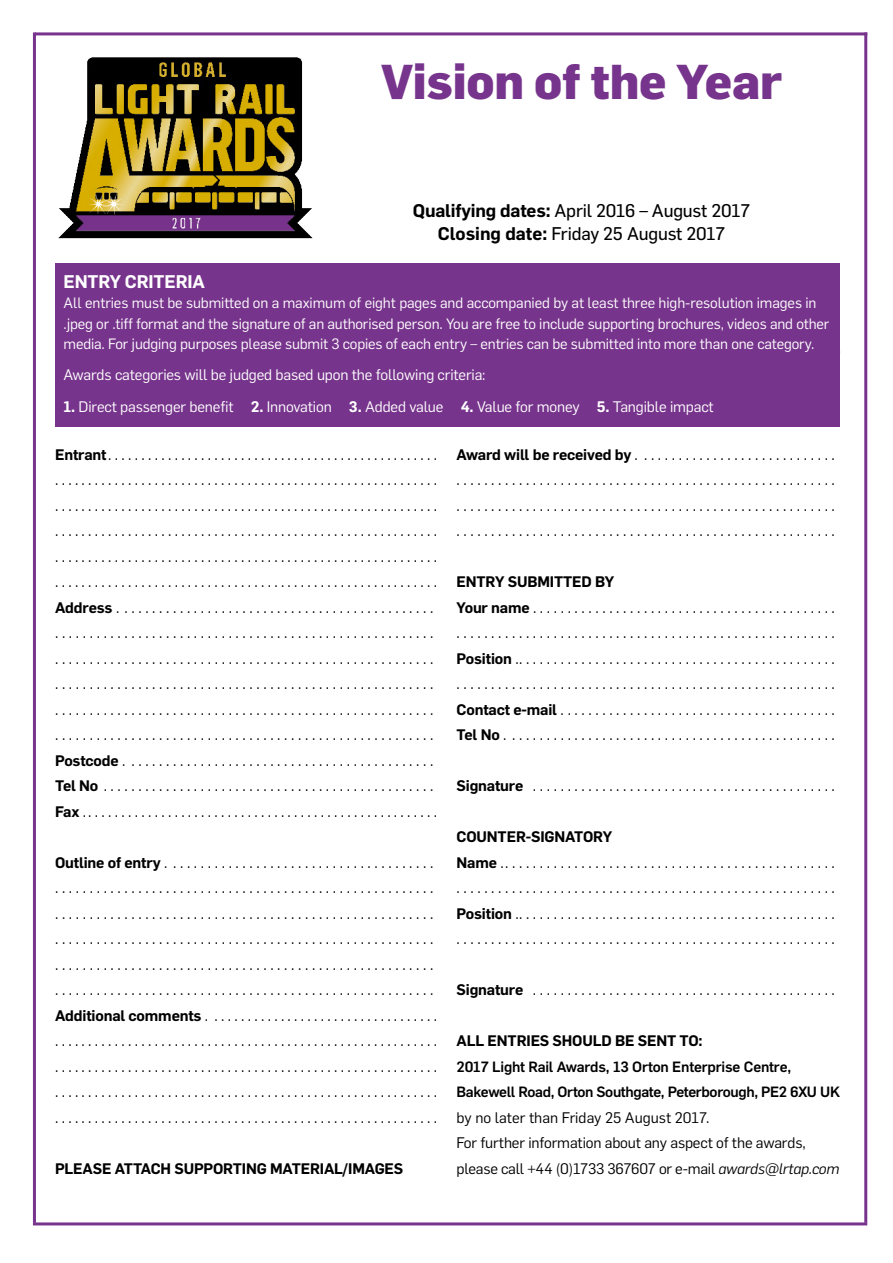
<style>
.page{position:relative;width:893px;height:1263px;background:#fff}
.page>*{position:absolute;margin:0;border:0;box-sizing:border-box;transform-origin:0 0}
.t1{font:800 48px "Flama";letter-spacing:-.005em;color:#77348c}
.t2{font:18px "Flama Basic";letter-spacing:-.01em;color:#000}
.t3{font:600 18px "Flama";letter-spacing:-.01em;color:#fff}
.t4{font:15px/25.5px "Flama";letter-spacing:-.01em;color:#000}
.t5{font:15px "Flama";letter-spacing:-.01em;color:#fff}
.t6{font:600 15px "Flama";letter-spacing:-.01em;color:#000}
.t7{font:14.7px/20.2px "Flama";letter-spacing:-.01em;color:#fff}
.t8{font:500 14.7px/25.5px "Flama";letter-spacing:-.025em;color:#000}
.s1{font-family:"Flama";font-weight:600}
.s2{font-weight:600}
.s3{font-style:italic}
</style>
<div class="page">
<hr style="left:35px;top:32px;width:832px;height:3px;background:#77348c">
<hr style="left:33px;top:1222px;width:834px;height:3px;background:#77348c">
<hr style="left:864px;top:32px;width:3px;height:1191px;background:#77348c">
<hr style="left:33px;top:32px;width:3px;height:1191px;background:#77348c">
<div style="left:55px;top:263px;width:785px;height:163px;background:#77348c"></div>
<img style="left:58px;top:57px;width:255px;height:182px">
<p class="t1" style="left:381px;top:47px;width:402px">Vision of the Year</p>
<p class="t2" style="left:413px;top:198px;width:339px"><span class="s1">Qualifying dates:</span> April 2016 – August 2017</p>
<p class="t2" style="left:438px;top:221px;width:289px"><span class="s1">Closing date:</span> Friday 25 August 2017</p>
<p class="t3" style="left:64px;top:269px;width:143px">ENTRY CRITERIA</p>
<p class="t7" style="left:64px;top:292px;width:767px">All entries must be submitted on a maximum of eight pages and accompanied by at least three high-resolution images in .jpeg or .tiff format and the signature of an authorised person. You are free to include supporting brochures, videos and other media. For judging purposes please submit 3 copies of each entry – entries can be submitted into more than one category.</p>
<p class="t5" style="left:64px;top:365px;width:423px">Awards categories will be judged based upon the following criteria:</p>
<p class="t5" style="left:64px;top:396px;width:652px"><span class="s2">1.</span> Direct passenger benefit <span class="s2">2.</span> Innovation <span class="s2">3.</span> Added value <span class="s2">4.</span> Value for money <span class="s2">5.</span> Tangible impact</p>
<p class="t4" style="left:55px;top:441px;width:380px"><span class="s2">Entrant</span> . . . . . . . . . . . . . . . . . . . . . . . . . . . . . . . . . . . . . . . . . . . . . . . . . . . . . . . . . . . . . . . . . . . . . . . . . . . . . . . . . . . . . . . . . . . . . . . . . . . . . . . . . . . . . . . . . . . . . . . . . . . . . . . . . . . . . . . . . . . . . . . . . . . . . . . . . . . . . . . . . . . . . . . . . . . . . . . . . . . . . . . . . . . . . . . . . . . . . . . . . . . . . . . . . . . . . . . . . . . . . . . . . . . . . . . . . . . . . . . . . . . . . . . . . . . . . . . . . . . . . . . . . . . . . . . . . . . . . . . . . . . . . . . . . . . . . . . . . . . . . . . . . . . . . . . . . . . . . . . . . . . . . . . . . . . . . .<br><span class="s2">Address</span> . . . . . . . . . . . . . . . . . . . . . . . . . . . . . . . . . . . . . . . . . . . . . . . . . . . . . . . . . . . . . . . . . . . . . . . . . . . . . . . . . . . . . . . . . . . . . . . . . . . . . . . . . . . . . . . . . . . . . . . . . . . . . . . . . . . . . . . . . . . . . . . . . . . . . . . . . . . . . . . . . . . . . . . . . . . . . . . . . . . . . . . . . . . . . . . . . . . . . . . . . . . . . . . . . . . . . . . . . . . . . . . . . . . . . . . . . . . . . . . . . . . . . . . . . . . . . . . . . . . . . . . . . . . . . . . . . . . . . . . . . . . . . . . . . . . . . . . . . . . . . . . . . . . . . . . . . . . . . . . . .</p>
<p class="t4" style="left:55px;top:747px;width:380px"><span class="s2">Postcode</span> . . . . . . . . . . . . . . . . . . . . . . . . . . . . . . . . . . . . . . . . . . . . .</p>
<p class="t4" style="left:55px;top:772px;width:380px"><span class="s2">Tel No</span> . . . . . . . . . . . . . . . . . . . . . . . . . . . . . . . . . . . . . . . . . . . . . . . .</p>
<p class="t4" style="left:55px;top:798px;width:377px"><span class="s2">Fax</span> . . . . . . . . . . . . . . . . . . . . . . . . . . . . . . . . . . . . . . . . . . . . . . . . . . . . .</p>
<p class="t4" style="left:55px;top:849px;width:380px;text-align:justify"><span class="s2">Outline of entry</span> . . . . . . . . . . . . . . . . . . . . . . . . . . . . . . . . . . . . . . . . . . . . . . . . . . . . . . . . . . . . . . . . . . . . . . . . . . . . . . . . . . . . . . . . . . . . . . . . . . . . . . . . . . . . . . . . . . . . . . . . . . . . . . . . . . . . . . . . . . . . . . . . . . . . . . . . . . . . . . . . . . . . . . . . . . . . . . . . . . . . . . . . . . . . . . . . . . . . . . . . . . . . . . . . . . . . . . . . . . . . . . . . . . . . . . . . . . . . . . . . . . . . . . . . . . . . . . . . . . . . . . . . . . . . . . . . . . . . . . . . . . . . . . . . . . . . . . . . . . . . . . . . . . . . . . . . . .</p>
<p class="t4" style="left:55px;top:1002px;width:377px;text-align:justify"><span class="s2">Additional comments</span> . . . . . . . . . . . . . . . . . . . . . . . . . . . . . . . . . . . . . . . . . . . . . . . . . . . . . . . . . . . . . . . . . . . . . . . . . . . . . . . . . . . . . . . . . . . . . . . . . . . . . . . . . . . . . . . . . . . . . . . . . . . . . . . . . . . . . . . . . . . . . . . . . . . . . . . . . . . . . . . . . . . . . . . . . . . . . . . . . . . . . . . . . . . . . . . . . . . . . . . . . . . . . . . . . . . . . . . . . . . . . . . . . . . . . . . . . . . . . . . . . . . . . . . . . . . . . . . . . . . . . .</p>
<p class="t6" style="left:55px;top:1157px;width:350px">PLEASE ATTACH SUPPORTING MATERIAL/IMAGES</p>
<p class="t4" style="left:457px;top:441px;width:380px;text-align:justify"><span class="s2">Award will be received by</span> . . . . . . . . . . . . . . . . . . . . . . . . . . . . . . . . . . . . . . . . . . . . . . . . . . . . . . . . . . . . . . . . . . . . . . . . . . . . . . . . . . . . . . . . . . . . . . . . . . . . . . . . . . . . . . . . . . . . . . . . . . . . . . . . . . . . . . . . . . . . . . . . . . . . . . . . . . . . . . . . . . . . . . . . . . . . . . . . . . . . . . . . . . . . . . . . . .</p>
<p class="t6" style="left:457px;top:571px;width:159px">ENTRY SUBMITTED BY</p>
<p class="t4" style="left:457px;top:594px;width:380px"><span class="s2">Your name</span> . . . . . . . . . . . . . . . . . . . . . . . . . . . . . . . . . . . . . . . . . . . . . . . . . . . . . . . . . . . . . . . . . . . . . . . . . . . . . . . . . . . . . . . . . . . . . . . . . . .</p>
<p class="t4" style="left:457px;top:645px;width:380px"><span class="s2">Position</span> . . . . . . . . . . . . . . . . . . . . . . . . . . . . . . . . . . . . . . . . . . . . . . . . . . . . . . . . . . . . . . . . . . . . . . . . . . . . . . . . . . . . . . . . . . . . . . . . . . . . . .</p>
<p class="t4" style="left:457px;top:696px;width:380px"><span class="s2">Contact e-mail</span> . . . . . . . . . . . . . . . . . . . . . . . . . . . . . . . . . . . . . . . .</p>
<p class="t4" style="left:457px;top:721px;width:380px"><span class="s2">Tel No</span> . . . . . . . . . . . . . . . . . . . . . . . . . . . . . . . . . . . . . . . . . . . . . . . .</p>
<p class="t4" style="left:457px;top:772px;width:380px"><span class="s2">Signature</span> . . . . . . . . . . . . . . . . . . . . . . . . . . . . . . . . . . . . . . . . . . . .</p>
<p class="t6" style="left:457px;top:826px;width:157px">COUNTER-SIGNATORY</p>
<p class="t4" style="left:457px;top:849px;width:380px"><span class="s2">Name</span> . . . . . . . . . . . . . . . . . . . . . . . . . . . . . . . . . . . . . . . . . . . . . . . . .</p>
<p class="t4" style="left:457px;top:874px;width:380px">. . . . . . . . . . . . . . . . . . . . . . . . . . . . . . . . . . . . . . . . . . . . . . . . . . . . . . .</p>
<p class="t4" style="left:457px;top:900px;width:380px"><span class="s2">Position</span> . . . . . . . . . . . . . . . . . . . . . . . . . . . . . . . . . . . . . . . . . . . . . . . . . . . . . . . . . . . . . . . . . . . . . . . . . . . . . . . . . . . . . . . . . . . . . . . . . . . . . .</p>
<p class="t4" style="left:457px;top:976px;width:380px"><span class="s2">Signature</span> . . . . . . . . . . . . . . . . . . . . . . . . . . . . . . . . . . . . . . . . . . . .</p>
<p class="t6" style="left:457px;top:1030px;width:248px">ALL ENTRIES SHOULD BE SENT TO:</p>
<p class="t8" style="left:457px;top:1053px;width:385px">2017 Light Rail Awards, 13 Orton Enterprise Centre,<br>Bakewell Road, Orton Southgate, Peterborough, PE2 6XU UK</p>
<p class="t4" style="left:457px;top:1104px;width:252px">by no later than Friday 25 August 2017.</p>
<p class="t4" style="left:457px;top:1129px;width:384px">For further information about any aspect of the awards, please call +44 (0)1733 367607 or e-mail <span class="s3">awards@lrtap.com</span></p>
</div>
